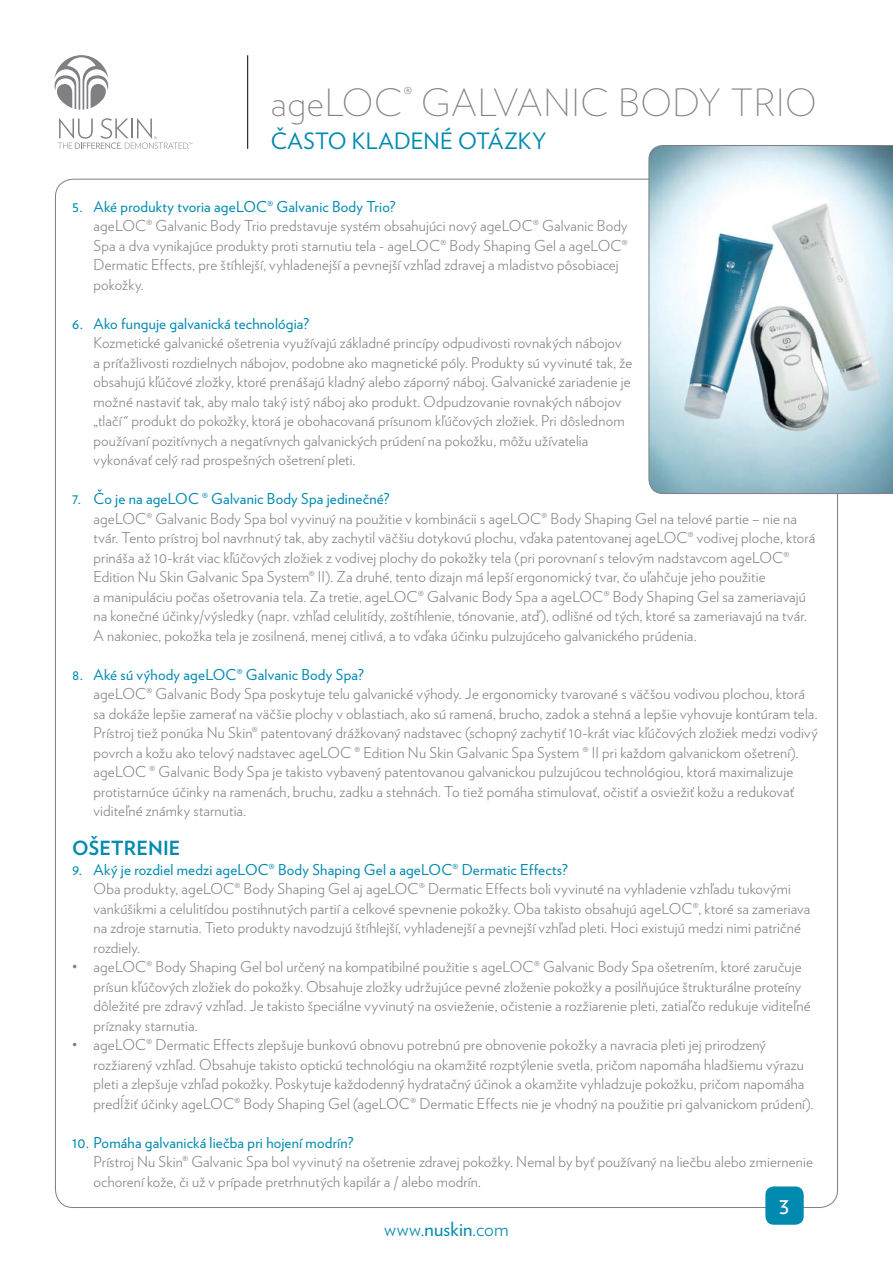
<style>
.page{position:relative;width:893px;height:1263px;background:#fff}
.page>*{position:absolute;margin:0;border:0;box-sizing:border-box;transform-origin:0 0}
.t1{font:200 37.5px "Verlag";letter-spacing:.01em;color:#807f83}
.t2{font:24px "Verlag";color:#fff}
.t3{font:22.5px "Verlag";letter-spacing:.01em;color:#008ab0}
.t4{font:300 19.5px "Verlag";letter-spacing:.02em;color:#008ab0}
.t5{font:700 19.5px "Verlag";letter-spacing:.01em;color:#008ab0}
.t6{font:300 15px/19.5px "Verlag";letter-spacing:.01em;color:#807f83}
.t7{font:15px "Verlag";letter-spacing:.01em;color:#008ab0}
.s1{font-weight:400}
</style>
<div class="page">
<svg style="left:58px;top:118px;width:134px;height:31px"></svg>
<svg style="left:54px;top:55px;width:55px;height:55px"></svg>
<hr style="left:247px;top:55px;width:1px;height:94px;background:#000">
<div style="left:765px;top:1186px;width:39px;height:39px;background:#008ab0;border-radius:9px"></div>
<svg style="left:649px;top:145px;width:244px;height:349px"></svg>
<h1 class="t1" style="left:271px;top:75px;width:543px">AGELOC<sup>®</sup> GALVANIC BODY TRIO</h1>
<h3 class="t3" style="left:271px;top:124px;width:277px">Často kladené otázky</h3>
<p class="t7" style="left:72px;top:195px;width:325px">5. Aké produkty tvoria ageLO C® Galvanic Body Trio?</p>
<p class="t6" style="left:94px;top:215px;width:536px">ageLOC® Galvanic Body Trio predstavuje systém obsahujúci nový ageLOC® Galvanic Body Spa a dva vynikajúce produkty proti starnutiu tela - ageLOC® Body Shaping Gel a ageLOC® Dermatic Effects, pre štíhlejší, vyhladenejší a pevnejší vzhľad zdravej a mladistvo pôsobiacej pokožky.</p>
<p class="t7" style="left:72px;top:312px;width:238px">6. Ako funguje galvanická technológia?</p>
<p class="t6" style="left:94px;top:332px;width:540px">Kozmetické galvanické ošetrenia využívajú základné princípy odpudivosti rovnakých nábojov<br>a príťažlivosti rozdielnych nábojov, podobne ako magnetické póly. Produkty sú vyvinuté tak, že obsahujú kľúčové zložky, ktoré prenášajú kladný alebo záporný náboj. Galvanické zariadenie je možné nastaviť tak, aby malo taký istý náboj ako produkt. Odpudzovanie rovnakých nábojov „tlačí" produkt do pokožky, ktorá je obohacovaná prísunom kľúčových zložiek. Pri dôslednom používaní pozitívnych a negatívnych galvanických prúdení na pokožku, môžu užívatelia vykonávať celý rad prospešných ošetrení pleti.</p>
<p class="t7" style="left:72px;top:488px;width:319px">7. Čo je na ageLOC ® Galvanic Body Spa jedinečné?</p>
<p class="t6" style="left:94px;top:508px;width:723px">ageLOC® Galvanic Body Spa bol vyvinuý na použitie v kombinácii s ageLOC® Body Shaping Gel na telové partie – nie na tvár. Tento prístroj bol navrhnutý tak, aby zachytil väčšiu dotykovú plochu, vďaka patentovanej ageLOC® vodivej ploche, ktorá prináša až 10-krát viac kľúčových zložiek z vodivej plochy do pokožky tela (pri porovnaní s telovým nadstavcom ageLOC® Edition Nu Skin Galvanic Spa System® II). Za druhé, tento dizajn má lepší ergonomický tvar, čo uľahčuje jeho použitie<br>a manipuláciu počas ošetrovania tela. Za tretie, ageLOC® Galvanic Body Spa a ageLOC® Body Shaping Gel sa zameriavajú na konečné účinky/výsledky (napr. vzhľad celulitídy, zoštíhlenie, tónovanie, atď), odlišné od tých, ktoré sa zameriavajú na tvár.<br>A nakoniec, pokožka tela je zosilnená, menej citlivá, a to vďaka účinku pulzujúceho galvanického prúdenia.</p>
<p class="t7" style="left:72px;top:663px;width:293px">8. Aké sú výhody ageLOC® Galvanic Body Spa?</p>
<p class="t6" style="left:94px;top:683px;width:726px">ageLOC® Galvanic Body Spa poskytuje telu galvanické výhody. Je ergonomicky tvarované s väčšou vodivou plochou, ktorá sa dokáže lepšie zamerať na väčšie plochy v oblastiach, ako sú ramená, brucho, zadok a stehná a lepšie vyhovuje kontúram tela.<br>Prístroj tiež ponúka Nu Skin® patentovaný drážkovaný nadstavec (schopný zachytiť 10-krát viac kľúčových zložiek medzi vodivý povrch a kožu ako telový nadstavec ageLOC ® Edition Nu Skin Galvanic Spa System ® II pri každom galvanickom ošetrení). ageLOC ® Galvanic Body Spa je takisto vybavený patentovanou galvanickou pulzujúcou technológiou, ktorá maximalizuje protistarnúce účinky na ramenách, bruchu, zadku a stehnách. To tiež pomáha stimulovať, očistiť a osviežiť kožu a redukovať viditeľné známky starnutia.</p>
<h3 class="t5" style="left:72px;top:833px;width:110px">OŠETRENIE</h3>
<p class="t7" style="left:72px;top:858px;width:497px">9. Aký je rozdiel medzi ageLOC® Body Shaping Gel a ageLOC® Dermatic Effects?</p>
<p class="t6" style="left:94px;top:878px;width:718px">Oba produkty, ageLOC® Body Shaping Gel aj ageLOC® Dermatic Effects boli vyvinuté na vyhladenie vzhľadu tukovými vankúšikmi a celulitídou postihnutých partií a celkové spevnenie pokožky. Oba takisto obsahujú ageLOC®, ktoré sa zameriava na zdroje starnutia. Tieto produkty navodzujú štíhlejší, vyhladenejší a pevnejší vzhľad pleti. Hoci existujú medzi nimi patričné rozdiely.</p>
<p class="t6" style="left:94px;top:956px;width:719px;text-indent:-21px">• ageLOC® Body Shaping Gel bol určený na kompatibilné použitie s ageLOC® Galvanic Body Spa ošetrením, ktoré zaručuje prísun kľúčových zložiek do pokožky. Obsahuje zložky udržujúce pevné zloženie pokožky a posilňujúce štrukturálne proteíny dôležité pre zdravý vzhľad. Je takisto špeciálne vyvinutý na osvieženie, očistenie a rozžiarenie pleti, zatiaľčo redukuje viditeľné príznaky starnutia.</p>
<p class="t6" style="left:94px;top:1034px;width:721px;text-indent:-21px">• ageLOC® Dermatic Effects zlepšuje bunkovú obnovu potrebnú pre obnovenie pokožky a navracia pleti jej prirodzený rozžiarený vzhľad. Obsahuje takisto optickú technológiu na okamžité rozptýlenie svetla, pričom napomáha hladšiemu výrazu pleti a zlepšuje vzhľad pokožky. Poskytuje každodenný hydratačný účinok a okamžite vyhladzuje pokožku, pričom napomáha predĺžiť účinky ageLOC® Body Shaping Gel (ageLOC® Dermatic Effects nie je vhodný na použitie pri galvanickom prúdení).</p>
<p class="t7" style="left:72px;top:1131px;width:283px">10. Pomáha galvanická liečba pri hojení modrín?</p>
<p class="t6" style="left:94px;top:1151px;width:721px">Prístroj Nu Skin® Galvanic Spa bol vyvinutý na ošetrenie zdravej pokožky. Nemal by byť používaný na liečbu alebo zmiernenie ochorení kože, či už v prípade pretrhnutých kapilár a / alebo modrín.</p>
<h3 class="t4" style="left:384px;top:1215px;width:126px">www.<span class="s1">nuskin</span>.com</h3>
<h2 class="t2" style="left:779px;top:1187px;width:12px">3</h2>
</div>
